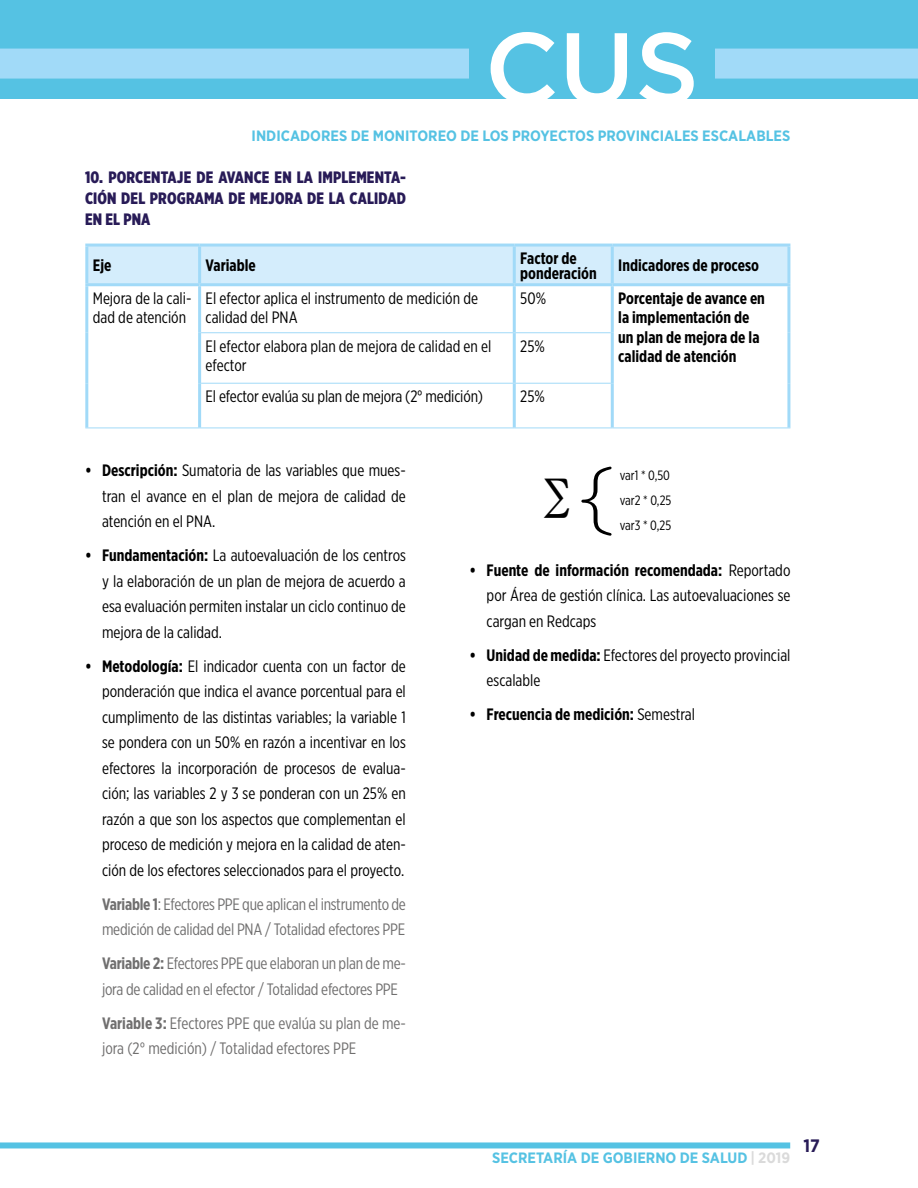
<style>
.page{position:relative;width:918px;height:1188px;background:#fff}
.page>*{position:absolute;margin:0;border:0;box-sizing:border-box;transform-origin:0 0}
.t1{font:500 100.5px "Gotham";color:#fff}
.t2{font:300 81px "Gotham Rounded";color:#000}
.t3{font:700 18px "Gotham Narrow";color:#281b57}
.t4{font:16.5px/25.5px "Gotham X Narrow";color:#000;text-align:justify}
.t5{font:16.5px/25.5px "Gotham X Narrow";letter-spacing:-.015em;color:#706f6f}
.t6{font:700 16.5px/19.5px "Gotham X Narrow";color:#000}
.t7{font:900 16.5px/21px "Gotham X Narrow";letter-spacing:.01em;color:#281b57;text-align:justify}
.t8{font:700 15px "Gotham Narrow";color:#55c2e3}
.t9{font:13.5px/25px "Gotham X Narrow";color:#000;text-align:justify}
.s1{font-weight:700}
.s2{font-weight:400}
.s3{color:#dadada}
</style>
<div class="page">
<div style="left:0;top:0;width:918px;height:99px;background:#55c2e3"></div>
<div style="left:0;top:1142px;width:790px;height:6px;background:#55c2e3"></div>
<div style="left:0;top:49px;width:918px;height:30px;background:#a1daf8"></div>
<div style="left:469px;top:18px;width:246px;height:80px;background:#55c2e3"></div>
<div style="left:88px;top:247px;width:699px;height:36px;background:#d4edfc"></div>
<hr style="left:513px;top:286px;width:3px;height:46px;background:#a1daf8">
<hr style="left:611px;top:286px;width:3px;height:47px;background:#a1daf8">
<hr style="left:787px;top:286px;width:3px;height:47px;background:#a1daf8">
<hr style="left:513px;top:333px;width:3px;height:50px;background:#a1daf8">
<hr style="left:611px;top:333px;width:3px;height:50px;background:#a1daf8">
<hr style="left:787px;top:333px;width:3px;height:50px;background:#a1daf8">
<hr style="left:513px;top:384px;width:3px;height:44px;background:#a1daf8">
<hr style="left:611px;top:383px;width:3px;height:45px;background:#a1daf8">
<hr style="left:787px;top:383px;width:3px;height:45px;background:#a1daf8">
<hr style="left:85px;top:286px;width:3px;height:47px;background:#a1daf8">
<hr style="left:85px;top:333px;width:3px;height:50px;background:#a1daf8">
<hr style="left:85px;top:383px;width:3px;height:45px;background:#a1daf8">
<hr style="left:198px;top:286px;width:3px;height:47px;background:#a1daf8">
<hr style="left:198px;top:333px;width:3px;height:50px;background:#a1daf8">
<hr style="left:198px;top:383px;width:3px;height:45px;background:#a1daf8">
<hr style="left:85px;top:244px;width:115px;height:3px;background:#a1daf8">
<hr style="left:85px;top:247px;width:3px;height:36px;background:#a1daf8">
<hr style="left:85px;top:283px;width:115px;height:3px;background:#a1daf8">
<hr style="left:200px;top:244px;width:314px;height:3px;background:#a1daf8">
<hr style="left:198px;top:247px;width:3px;height:36px;background:#a1daf8">
<hr style="left:514px;top:244px;width:98px;height:3px;background:#a1daf8">
<hr style="left:513px;top:247px;width:3px;height:36px;background:#a1daf8">
<hr style="left:612px;top:244px;width:178px;height:3px;background:#a1daf8">
<hr style="left:611px;top:247px;width:3px;height:36px;background:#a1daf8">
<hr style="left:787px;top:247px;width:3px;height:36px;background:#a1daf8">
<hr style="left:200px;top:283px;width:314px;height:3px;background:#a1daf8">
<hr style="left:514px;top:283px;width:98px;height:3px;background:#a1daf8">
<hr style="left:612px;top:283px;width:178px;height:3px;background:#a1daf8">
<hr style="left:85px;top:428px;width:115px;height:1px;background:#a1daf8">
<hr style="left:201px;top:332px;width:313px;height:1px;background:#a1daf8">
<hr style="left:514px;top:332px;width:97px;height:1px;background:#a1daf8">
<hr style="left:201px;top:383px;width:313px;height:1px;background:#a1daf8">
<hr style="left:514px;top:383px;width:97px;height:1px;background:#a1daf8">
<hr style="left:200px;top:428px;width:314px;height:1px;background:#a1daf8">
<hr style="left:514px;top:428px;width:98px;height:1px;background:#a1daf8">
<hr style="left:612px;top:428px;width:178px;height:1px;background:#a1daf8">
<h1 class="t1" style="left:485px;top:11px;width:216px">CUS</h1>
<p class="t8" style="left:252px;top:126px;width:540px">INDICADORES DE MONITOREO DE LOS PROYECTOS PROVINCIALES ESCALABLES</p>
<p class="t7" style="left:85px;top:167px;width:322px">10. PORCENTAJE DE AVANCE EN LA IMPLEMENTA-CIÓN DEL PROGRAMA DE MEJORA DE LA CALIDAD EN EL PNA</p>
<p class="t6" style="left:93px;top:256px;width:20px">Eje</p>
<p class="t6" style="left:206px;top:256px;width:52px">Variable</p>
<p class="t6" style="left:520px;top:251px;width:78px;line-height:14.5px">Factor de ponderación</p>
<p class="t6" style="left:618px;top:256px;width:142px">Indicadores de proceso</p>
<p class="t4" style="left:93px;top:288px;width:100px;line-height:19.5px">Mejora de la cali&shy;dad de atención</p>
<p class="t4" style="left:206px;top:288px;width:274px;line-height:19.5px">El efector aplica el instrumento de medición de calidad del PNA</p>
<p class="t4" style="left:520px;top:285px;width:27px">50%</p>
<p class="t6" style="left:618px;top:288px;width:148px">Porcentaje de avance en la implementación de un plan de mejora de la calidad de atención</p>
<p class="t4" style="left:206px;top:336px;width:287px;line-height:19.5px">El efector elabora plan de mejora de calidad en el efector</p>
<p class="t4" style="left:520px;top:333px;width:26px">25%</p>
<p class="t4" style="left:206px;top:384px;width:279px">El efector evalúa su plan de mejora (2° medición)</p>
<p class="t4" style="left:520px;top:384px;width:26px">25%</p>
<p class="t4" style="left:102px;top:458px;width:305px;text-indent:-17px"><span class="s1">• Descripción:</span> Sumatoria de las variables que mues&shy;tran el avance en el plan de mejora de calidad de atención en el PNA.</p>
<p class="t4" style="left:102px;top:543px;width:305px;text-indent:-17px"><span class="s1">• Fundamentación:</span> La autoevaluación de los centros y la elaboración de un plan de mejora de acuerdo a esa evaluación permiten instalar un ciclo continuo de mejora de la calidad.</p>
<p class="t4" style="left:102px;top:653px;width:305px;text-indent:-17px"><span class="s1">• Metodología:</span> El indicador cuenta con un factor de ponderación que indica el avance porcentual para el cumplimento de las distintas variables; la variable 1 se pondera con un 50% en razón a incentivar en los efectores la incorporación de procesos de evalua&shy;ción; las variables 2 y 3 se ponderan con un 25% en razón a que son los aspectos que complementan el proceso de medición y mejora en la calidad de aten&shy;ción de los efectores seleccionados para el proyecto.</p>
<p class="t5" style="left:102px;top:891px;width:305px"><span class="s1">Variable 1</span>: Efectores PPE que aplican el instrumento de medición de calidad del PNA / Totalidad efectores PPE</p>
<p class="t5" style="left:102px;top:950px;width:305px"><span class="s1">Variable 2:</span> Efectores PPE que elaboran un plan de me&shy;jora de calidad en el efector / Totalidad efectores PPE</p>
<p class="t5" style="left:102px;top:1010px;width:305px"><span class="s1">Variable 3:</span> Efectores PPE que evalúa su plan de me&shy;jora (2° medición) / Totalidad efectores PPE</p>
<h2 class="t2" style="left:543px;top:442px;width:75px">∑{</h2>
<p class="t9" style="left:620px;top:462px;width:53px">var1 * 0,50 var2 * 0,25 var3 * 0,25</p>
<p class="t4" style="left:487px;top:557px;width:305px;text-indent:-17px"><span class="s1">• Fuente de información recomendada:</span> Reportado por Área de gestión clínica. Las autoevaluaciones se cargan en Redcaps</p>
<p class="t4" style="left:487px;top:642px;width:305px;text-indent:-17px"><span class="s1">• Unidad de medida:</span> Efectores del proyecto provincial escalable</p>
<p class="t6" style="left:470px;top:704px;width:227px">• Frecuencia de medición: <span class="s2">Semestral</span></p>
<p class="t8" style="left:492px;top:1148px;width:300px">SECRETARÍA DE GOBIERNO DE SALUD <span class="s3">| 2019</span></p>
<p class="t3" style="left:804px;top:1134px;width:18px">17</p>
</div>
